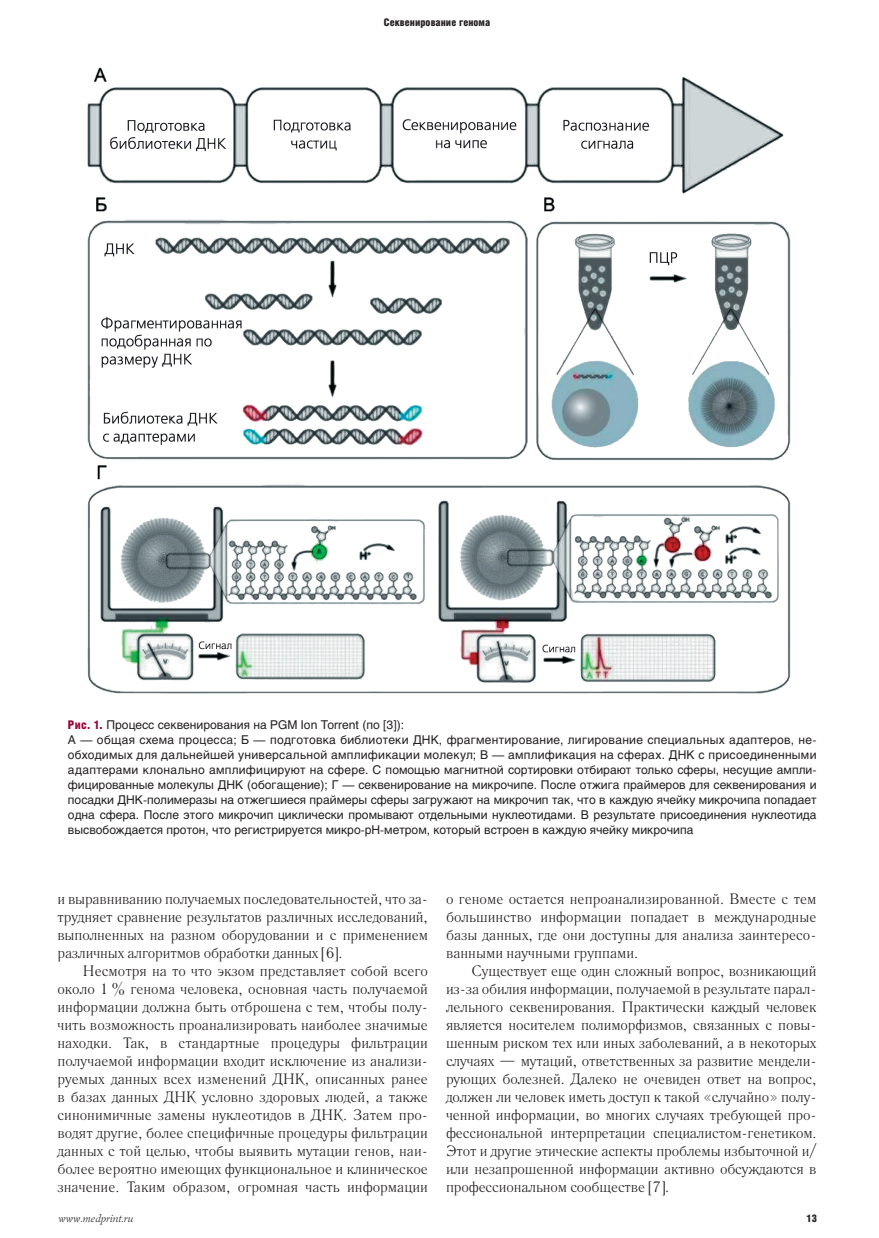
<style>
.page{position:relative;width:879px;height:1238px;background:#fff}
.page>*{position:absolute;margin:0;border:0;box-sizing:border-box;transform-origin:0 0}
.t1{font:15px/18px "Literaturnaya C";letter-spacing:-.01em;color:#231f20;text-align:justify}
.t2{font:12px/15px "Helios";color:#231f20}
.t3{font:900 10.5px "Helios Cond";letter-spacing:.005em;color:#231f20}
.t4{font:italic 10.5px "Lazurski C";color:#231f20}
.s1{font-family:"Helios Cond";font-weight:900;color:#9d053a}
</style>
<div class="page">
<img style="left:87px;top:67px;width:704px;height:627px">
<p class="t3" style="left:384px;top:18px;width:108px">Секвенирование генома</p>
<p class="t2" style="left:68px;top:718px;width:749px"><span class="s1">Рис. 1.</span> Процесс секвенирования на PGM Ion Torrent (по [3]):<br>А — общая схема процесса; Б — подготовка библиотеки ДНК, фрагментирование, лигирование специальных адаптеров, не&shy;обходимых для дальнейшей универсальной амплификации молекул; В — амплификация на сферах. ДНК с присоединенными адаптерами клонально амплифицируют на сфере. С помощью магнитной сортировки отбирают только сферы, несущие ампли&shy;фицированные молекулы ДНК (обогащение); Г — секвенирование на микрочипе. После отжига праймеров для секвенирования и посадки ДНК-полимеразы на отжегшиеся праймеры сферы загружают на микрочип так, что в каждую ячейку микрочипа попадает одна сфера. После этого микрочип циклически промывают отдельными нуклеотидами. В результате присоединения нуклеотида высвобождается протон, что регистрируется микро-pH-метром, который встроен в каждую ячейку микрочипа</p>
<p class="t1" style="left:57px;top:891px;width:372px">и выравниванию получаемых последовательностей, что за&shy;трудняет сравнение результатов различных исследований, выполненных на разном оборудовании и с применением различных алгоритмов обработки данных [6].</p>
<p class="t1" style="left:57px;top:963px;width:372px;text-indent:26px">Несмотря на то что экзом представляет собой всего около 1 % генома человека, основная часть получаемой информации должна быть отброшена с тем, чтобы полу&shy;чить возможность проанализировать наиболее значимые находки. Так, в стандартные процедуры фильтрации получаемой информации входит исключение из анализи&shy;руемых данных всех изменений ДНК, описанных ранее в базах данных ДНК условно здоровых людей, а также синонимичные замены нуклеотидов в ДНК. Затем про&shy;водят другие, более специфичные процедуры фильтрации данных с той целью, чтобы выявить мутации генов, наи&shy;более вероятно имеющих функциональное и клиническое значение. Таким образом, огромная часть информации</p>
<p class="t4" style="left:58px;top:1213px;width:76px">www.medprint.ru</p>
<p class="t1" style="left:446px;top:891px;width:372px">о геноме остается непроанализированной. Вместе с тем большинство информации попадает в международные базы данных, где они доступны для анализа заинтересо&shy;ванными научными группами.</p>
<p class="t1" style="left:446px;top:963px;width:372px;text-indent:26px">Существует еще один сложный вопрос, возникающий из-за обилия информации, получаемой в результате парал&shy;лельного секвенирования. Практически каждый человек является носителем полиморфизмов, связанных с повы&shy;шенным риском тех или иных заболеваний, а в некоторых случаях — мутаций, ответственных за развитие мендели&shy;рующих болезней. Далеко не очевиден ответ на вопрос, должен ли человек иметь доступ к такой «случайно» полу&shy;ченной информации, во многих случаях требующей про&shy;фессиональной интерпретации специалистом-генетиком.<br>Этот и другие этические аспекты проблемы избыточной и/ или незапрошенной информации активно обсуждаются в профессиональном сообществе [7].</p>
<p class="t3" style="left:806px;top:1214px;width:12px">13</p>
</div>
